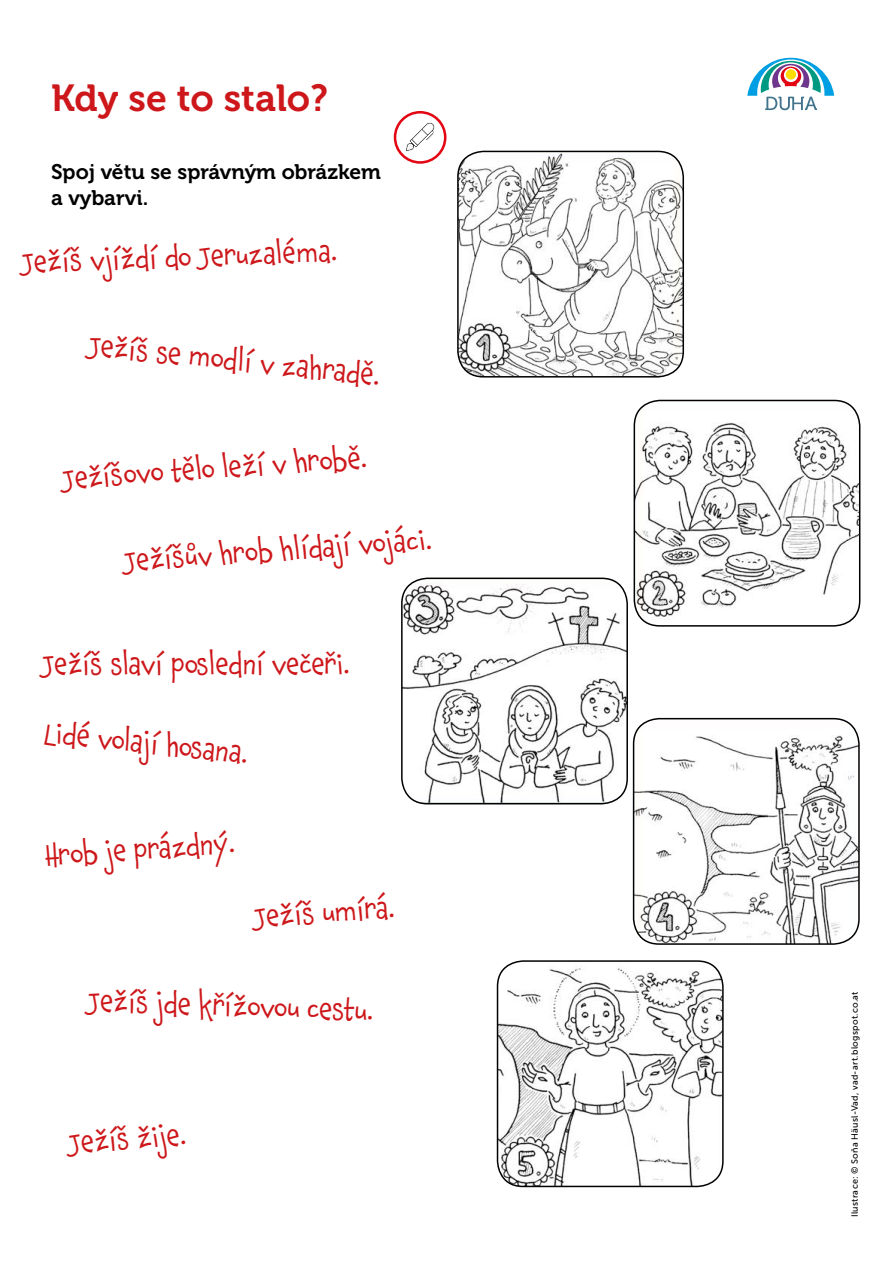
<style>
.page{position:relative;width:893px;height:1263px;background:#fff}
.page>*{position:absolute;margin:0;border:0;box-sizing:border-box;transform-origin:0 0}
.t1{font:37.5px "Museo 700";color:#cd171a}
.t2{font:28.5px "Chaloops W00";color:#cd171a}
.t3{font:21px/25.2px "Museo 700";color:#000}
.t4{font:9px "Museo Sans 500";letter-spacing:.035em;color:#000}
</style>
<div class="page">
<svg style="left:747px;top:57px;width:88px;height:53px"></svg>
<div style="left:394px;top:111px;width:52px;height:53px;border:3px solid #e30613;border-radius:50%"></div>
<svg style="left:406px;top:122px;width:29px;height:29px"></svg>
<img style="left:458px;top:151px;width:225px;height:226px">
<div style="left:457px;top:151px;width:227px;height:227px;border:2px solid #000;border-radius:26px"></div>
<img style="left:634px;top:400px;width:226px;height:226px">
<div style="left:634px;top:400px;width:226px;height:227px;border:2px solid #000;border-radius:26px"></div>
<img style="left:402px;top:578px;width:225px;height:226px">
<div style="left:401px;top:578px;width:227px;height:226px;border:2px solid #000;border-radius:26px"></div>
<img style="left:634px;top:719px;width:225px;height:225px">
<div style="left:633px;top:718px;width:227px;height:227px;border:2px solid #000;border-radius:26px"></div>
<img style="left:497px;top:961px;width:226px;height:225px">
<div style="left:497px;top:960px;width:227px;height:227px;border:2px solid #000;border-radius:26px"></div>
<h1 class="t1" style="left:51px;top:77px;width:279px">Kdy se to stalo?</h1>
<p class="t3" style="left:51px;top:160px;width:331px">Spoj větu se správným obrázkem a vybarvi.</p>
<p class="t2" style="left:21px;top:239px;width:318px;rotate:-2deg">Ježíš vjíždí do Jeruzaléma.</p>
<p class="t2" style="left:91px;top:322px;width:295px;rotate:6deg">Ježíš se modlí v zahradě.</p>
<p class="t2" style="left:61px;top:456px;width:307px;rotate:-4deg">Ježíšovo tělo leží v hrobě.</p>
<p class="t2" style="left:122px;top:538px;width:310px;rotate:-4deg">Ježíšův hrob hlídají vojáci.</p>
<p class="t2" style="left:42px;top:641px;width:310px">Ježíš slaví poslední večeři.</p>
<p class="t2" style="left:47px;top:709px;width:206px;rotate:6deg">Lidé volají hosana.</p>
<p class="t2" style="left:44px;top:833px;width:192px;rotate:-4deg">Hrob je prázdný.</p>
<p class="t2" style="left:252px;top:894px;width:143px;rotate:-4deg">Ježíš umírá.</p>
<p class="t2" style="left:89px;top:977px;width:288px;rotate:2deg">Ježíš jde křížovou cestu.</p>
<p class="t4" style="left:850px;top:1217px;width:227px;rotate:-90deg">Ilustrace: © Soňa Häusl-Vad, vad-art.blogspot.co.at</p>
<p class="t2" style="left:67px;top:1119px;width:120px;rotate:-4deg">Ježíš žije.</p>
</div>
